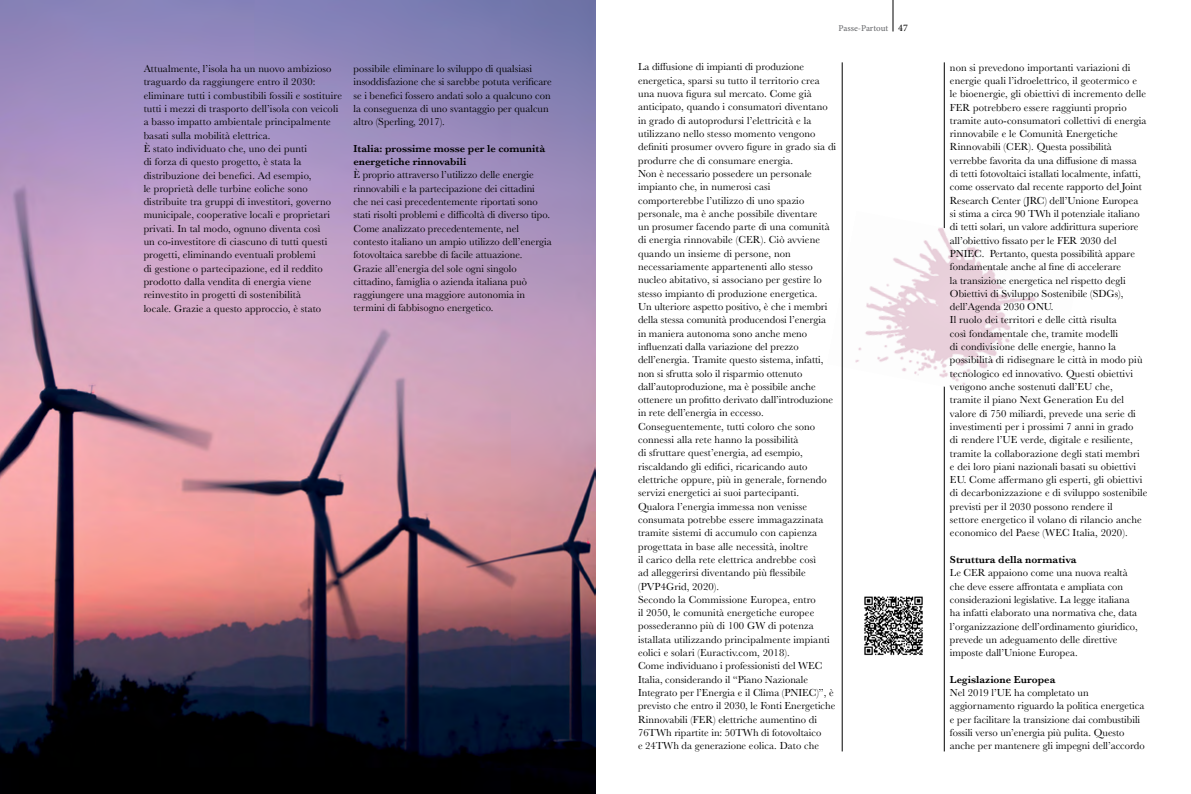
<style>
.page{position:relative;width:1191px;height:794px;background:#fff}
.page>*{position:absolute;margin:0;border:0;box-sizing:border-box;transform-origin:0 0}
.t1{font:10.6px/13.3px "Baskerville";letter-spacing:.01em;color:#000}
.t2{font:600 10.6px/13.3px "Baskerville";color:#000}
.t3{font:10px "Minion Pro";color:#000}
.t4{font:500 9px "Minion Pro";letter-spacing:-.005em;color:#6d6e71}
</style>
<div class="page">
<hr style="left:892px;top:0;width:1px;height:31px;background:#000">
<img style="left:0;top:0;width:595px;height:794px">
<hr style="left:944px;top:62px;width:1px;height:689px;background:#000">
<img style="left:841px;top:211px;width:195px;height:196px">
<hr style="left:842px;top:62px;width:1px;height:689px;background:#000">
<img style="left:864px;top:596px;width:59px;height:60px">
<p class="t1" style="left:144px;top:62px;width:200px">Attualmente, l’isola ha un nuovo ambizioso traguardo da raggiungere entro il 2030: eliminare tutti i combustibili fossili e sostituire tutti i mezzi di trasporto dell’isola con veicoli a basso impatto ambientale principalmente basati sulla mobilità elettrica.<br>È stato individuato che, uno dei punti<br>di forza di questo progetto, è stata la distribuzione dei benefici. Ad esempio,<br>le proprietà delle turbine eoliche sono distribuite tra gruppi di investitori, governo municipale, cooperative locali e proprietari privati. In tal modo, ognuno diventa così<br>un co-investitore di ciascuno di tutti questi progetti, eliminando eventuali problemi<br>di gestione o partecipazione, ed il reddito prodotto dalla vendita di energia viene reinvestito in progetti di sostenibilità<br>locale. Grazie a questo approccio, è stato</p>
<p class="t1" style="left:353px;top:62px;width:200px">possibile eliminare lo sviluppo di qualsiasi insoddisfazione che si sarebbe potuta verificare se i benefici fossero andati solo a qualcuno con la conseguenza di uno svantaggio per qualcun altro (Sperling, 2017).</p>
<p class="t2" style="left:353px;top:142px;width:193px">Italia: prossime mosse per le comunità energetiche rinnovabili</p>
<p class="t1" style="left:353px;top:168px;width:200px">È proprio attraverso l’utilizzo delle energie rinnovabili e la partecipazione dei cittadini che nei casi precedentemente riportati sono stati risolti problemi e difficoltà di diverso tipo.<br>Come analizzato precedentemente, nel contesto italiano un ampio utilizzo dell’energia fotovoltaica sarebbe di facile attuazione.<br>Grazie all’energia del sole ogni singolo cittadino, famiglia o azienda italiana può raggiungere una maggiore autonomia in termini di fabbisogno energetico.</p>
<p class="t4" style="left:838px;top:22px;width:51px">Passe-Partout</p>
<p class="t3" style="left:898px;top:21px;width:11px">47</p>
<p class="t1" style="left:638px;top:61px;width:200px">La diffusione di impianti di produzione energetica, sparsi su tutto il territorio crea una nuova figura sul mercato. Come già anticipato, quando i consumatori diventano in grado di autoprodursi l’elettricità e la utilizzano nello stesso momento vengono definiti prosumer ovvero figure in grado sia di produrre che di consumare energia.<br>Non è necessario possedere un personale impianto che, in numerosi casi comporterebbe l’utilizzo di uno spazio personale, ma è anche possibile diventare<br>un prosumer facendo parte di una comunità di energia rinnovabile (CER). Ciò avviene quando un insieme di persone, non necessariamente appartenenti allo stesso nucleo abitativo, si associano per gestire lo stesso impianto di produzione energetica.<br>Un ulteriore aspetto positivo, è che i membri della stessa comunità producendosi l’energia in maniera autonoma sono anche meno influenzati dalla variazione del prezzo dell’energia. Tramite questo sistema, infatti, non si sfrutta solo il risparmio ottenuto dall’autoproduzione, ma è possibile anche ottenere un profitto derivato dall’introduzione in rete dell’energia in eccesso.<br>Conseguentemente, tutti coloro che sono connessi alla rete hanno la possibilità<br>di sfruttare quest’energia, ad esempio, riscaldando gli edifici, ricaricando auto elettriche oppure, più in generale, fornendo servizi energetici ai suoi partecipanti.<br>Qualora l’energia immessa non venisse consumata potrebbe essere immagazzinata tramite sistemi di accumulo con capienza progettata in base alle necessità, inoltre<br>il carico della rete elettrica andrebbe così<br>ad alleggerirsi diventando più flessibile (PVP4Grid, 2020).<br>Secondo la Commissione Europea, entro<br>il 2050, le comunità energetiche europee possederanno più di 100 GW di potenza istallata utilizzando principalmente impianti eolici e solari (Euractiv.com, 2018).<br>Come individuano i professionisti del WEC Italia, considerando il “Piano Nazionale Integrato per l’Energia e il Clima (PNIEC)”, è previsto che entro il 2030, le Fonti Energetiche Rinnovabili (FER) elettriche aumentino di 76TWh ripartite in: 50TWh di fotovoltaico<br>e 24TWh da generazione eolica. Dato che</p>
<p class="t1" style="left:950px;top:61px;width:199px">non si prevedono importanti variazioni di energie quali l’idroelettrico, il geotermico e<br>le bioenergie, gli obiettivi di incremento delle FER potrebbero essere raggiunti proprio tramite auto-consumatori collettivi di energia rinnovabile e le Comunità Energetiche Rinnovabili (CER). Questa possibilità verrebbe favorita da una diffusione di massa<br>di tetti fotovoltaici istallati localmente, infatti, come osservato dal recente rapporto del Joint Research Center (JRC) dell’Unione Europea<br>si stima a circa 90 TWh il potenziale italiano di tetti solari, un valore addirittura superiore all’obiettivo fissato per le FER 2030 del PNIEC. Pertanto, questa possibilità appare fondamentale anche al fine di accelerare<br>la transizione energetica nel rispetto degli Obiettivi di Sviluppo Sostenibile (SDGs), dell’Agenda 2030 ONU.<br>Il ruolo dei territori e delle città risulta<br>così fondamentale che, tramite modelli<br>di condivisione delle energie, hanno la possibilità di ridisegnare le città in modo più tecnologico ed innovativo. Questi obiettivi vengono anche sostenuti dall’EU che,<br>tramite il piano Next Generation Eu del valore di 750 miliardi, prevede una serie di investimenti per i prossimi 7 anni in grado<br>di rendere l’UE verde, digitale e resiliente, tramite la collaborazione degli stati membri<br>e dei loro piani nazionali basati su obiettivi EU. Come affermano gli esperti, gli obiettivi di decarbonizzazione e di sviluppo sostenibile previsti per il 2030 possono rendere il<br>settore energetico il volano di rilancio anche economico del Paese (WEC Italia, 2020).</p>
<p class="t2" style="left:950px;top:553px;width:128px">Struttura della normativa</p>
<p class="t1" style="left:950px;top:566px;width:189px">Le CER appaiono come una nuova realtà che deve essere affrontata e ampliata con considerazioni legislative. La legge italiana ha infatti elaborato una normativa che, data l’organizzazione dell’ordinamento giuridico, prevede un adeguamento delle direttive imposte dall’Unione Europea.</p>
<p class="t2" style="left:950px;top:672px;width:107px">Legislazione Europea</p>
<p class="t1" style="left:950px;top:686px;width:196px">Nel 2019 l’UE ha completato un aggiornamento riguardo la politica energetica e per facilitare la transizione dai combustibili fossili verso un’energia più pulita. Questo anche per mantenere gli impegni dell’accordo</p>
</div>
